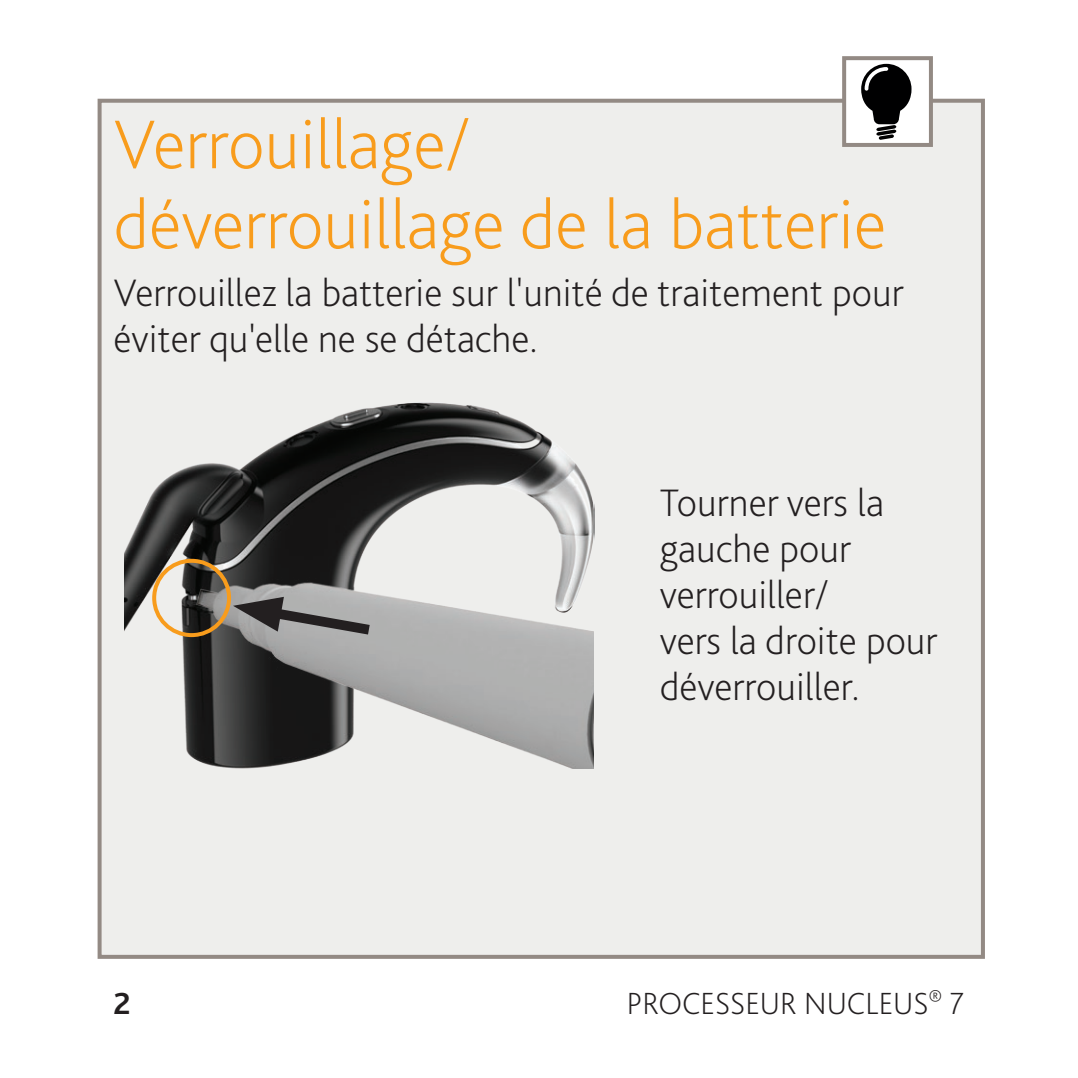
<style>
.page{position:relative;width:1078px;height:1078px;background:#fff}
.page>*{position:absolute;margin:0;border:0;box-sizing:border-box;transform-origin:0 0}
.Heading_2{font:200 72px/80px "Bliss Pro";color:#f89c1c}
.Body_Copy{font:200 40px/46px "Bliss Pro";color:#231f20}
.t1{font:200 32px "Bliss Pro";color:#231f20}
._8pt_Caps_-_Bold{font:700 32px "Bliss Pro";color:#231f20}
</style>
<div class="page">
<div style="left:98px;top:99px;width:886px;height:859px;background:#eeeeec;border:4px solid #938a84"></div>
<div style="left:844px;top:58px;width:86px;height:87px;background:#fff"></div>
<svg style="left:861px;top:64px;width:50px;height:76px"></svg>
<div style="left:842px;top:56px;width:90px;height:91px;border:4px solid #938a84"></div>
<img style="left:125px;top:402px;width:470px;height:367px">
<img style="left:177px;top:577px;width:416px;height:191px">
<svg style="left:233px;top:596px;width:147px;height:45px;background:#878686"></svg>
<div style="left:152px;top:558px;width:79px;height:79px;border:4px solid #f89c1c;border-radius:50%"></div>
<p class="Heading_2" style="left:113px;top:102px;width:774px">Verrouillage/<br>déverrouillage de la batterie</p>
<p class="Body_Copy" style="left:113px;top:268px;width:791px">Verrouillez la batterie sur l'unité de traitement pour éviter qu'elle ne se détache.</p>
<p class="Body_Copy" style="left:659px;top:478px;width:225px">Tourner vers la gauche pour verrouiller/</p>
<p class="Body_Copy" style="left:659px;top:616px;width:279px">vers la droite pour déverrouiller.</p>
<p class="_8pt_Caps_-_Bold" style="left:113px;top:983px;width:19px">2</p>
<p class="t1" style="left:626px;top:983px;width:339px">PROCESSEUR NUCLEUS<sup>®</sup> 7</p>
</div>
